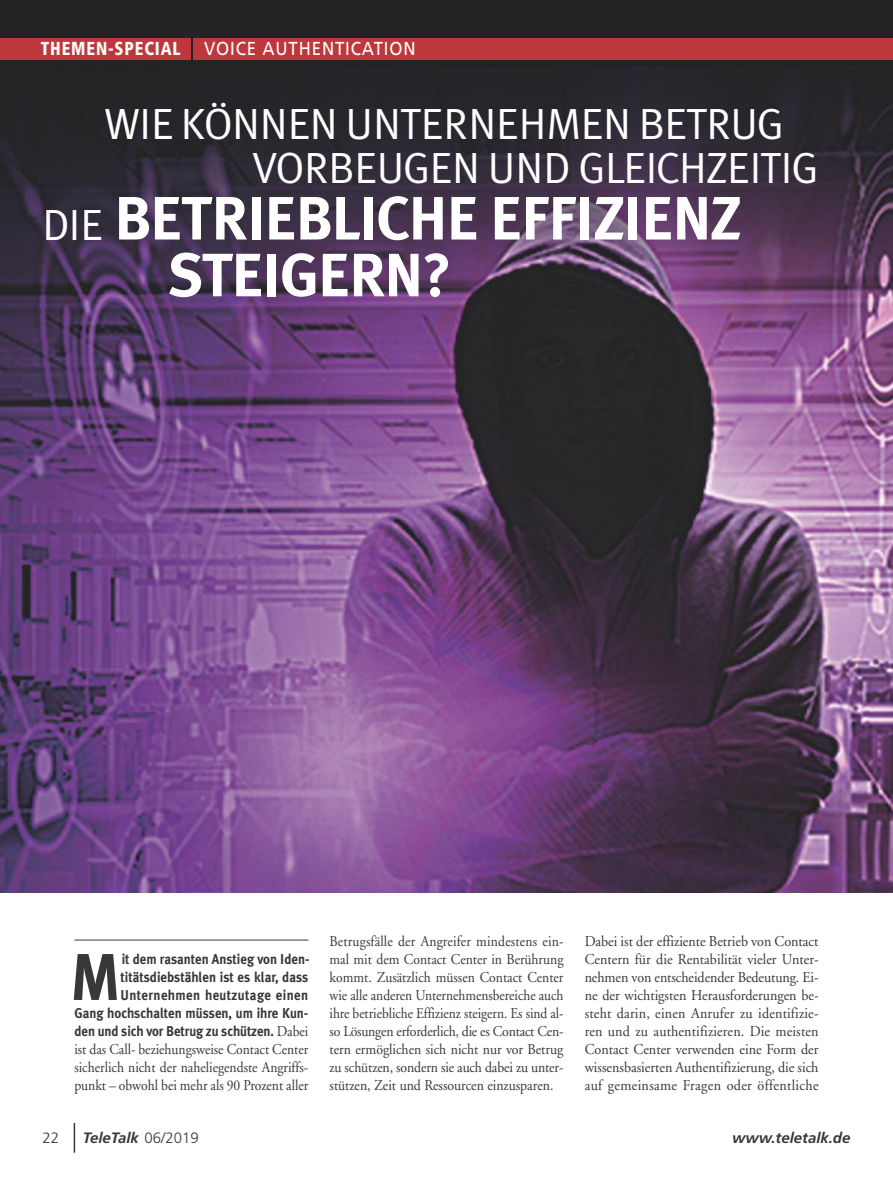
<style>
.page{position:relative;width:893px;height:1191px;background:#fff}
.page>*{position:absolute;margin:0;border:0;box-sizing:border-box;transform-origin:0 0}
.t1{font:700 66px "Meta Plus";color:#393839;scale:.91 1}
.t2{font:700 61.05px/56.7px "Meta Plus";letter-spacing:-.025em;color:#fff}
.t3{font:43.65px/43.7px "Meta Plus Normal";letter-spacing:-.01em;color:#fff}
.t4{font:18.75px "Frutiger";letter-spacing:.05em;color:#fff;scale:.9 1}
.t5{font:900 condensed 18.75px "Frutiger";letter-spacing:.05em;color:#fff;scale:.9 1}
.t6{font:15px/18px "Adobe Garamond";color:#393839;text-align:justify;scale:.91 1}
.t7{font:15px/18px "Adobe Garamond";color:#393839;text-align:justify;scale:.94 1}
.t8{font:italic 700 15px "Frutiger";color:#393839}
.t9{font:300 15px "Frutiger";color:#393839}
.t10{font:700 14.25px/18px "Meta Plus";color:#393839;text-align:right;scale:.91 1}
.s1{font-family:"Meta Plus Normal";font-weight:400;font-size:43.65px}
.s2{font-family:"Adobe Garamond";font-weight:400;font-size:15px}
.s3{font-weight:300;font-style:normal}
</style>
<div class="page">
<img style="left:0;top:0;width:893px;height:892px">
<svg style="left:74px;top:1123px;width:1px;height:29px"></svg>
<div style="left:193px;top:38px;width:700px;height:22px;background:#bd383c"></div>
<div style="left:0;top:38px;width:190px;height:22px;background:#bd383c"></div>
<hr style="left:74px;top:939px;width:234px;height:1px;background:#393839">
<p class="t5" style="left:41px;top:41px;width:157px">THEMEN-SPECIAL</p>
<p class="t4" style="left:204px;top:41px;width:236px">VOICE AUTHENTICATION</p>
<h3 class="t3" style="left:253px;top:102px;width:568px;text-indent:-148px">WIE KÖNNEN UNTERNEHMEN BETRUG<br>VORBEUGEN UND GLEICHZEITIG</h3>
<h2 class="t2" style="left:168px;top:190px;width:575px;text-indent:-125px"><span class="s1">DIE</span> BETRIEBLICHE EFFIZIENZ<br>STEIGERN?</h2>
<p class="t10" style="left:74px;top:950px;width:260px">it dem rasanten Anstieg von Iden&shy;titätsdiebstählen ist es klar, dass Unternehmen heutzutage einen<br>Gang hochschalten müssen, um ihre Kun&shy;den und sich vor Betrug zu schützen. <span class="s2">Dabei</span></p>
<p class="t6" style="left:74px;top:1041px;width:258px">ist das Call- beziehungsweise Contact Center sicherlich nicht der naheliegendste Angriffs&shy;punkt – obwohl bei mehr als 90 Prozent aller</p>
<h1 class="t1" style="left:70px;top:938px;width:57px">M</h1>
<p class="t6" style="left:330px;top:933px;width:259px">Betrugsfälle der Angreifer mindestens ein&shy;mal mit dem Contact Center in Berührung kommt. Zusätzlich müssen Contact Center wie alle anderen Unternehmensbereiche auch ihre betriebliche Effizienz steigern. Es sind al&shy;so Lösungen erforderlich, die es Contact Cen&shy;tern ermöglichen sich nicht nur vor Betrug zu schützen, sondern sie auch dabei zu unter&shy;stützen, Zeit und Ressourcen einzusparen.</p>
<p class="t7" style="left:585px;top:933px;width:250px">Dabei ist der effiziente Betrieb von Contact Centern für die Rentabilität vieler Unter&shy;nehmen von entscheidender Bedeutung. Ei&shy;ne der wichtigsten Herausforderungen be&shy;steht darin, einen Anrufer zu identifizie&shy;ren und zu authentifizieren. Die meisten Contact Center verwenden eine Form der wissensbasierten Authentifizierung, die sich auf gemeinsame Fragen oder öffentliche</p>
<p class="t9" style="left:43px;top:1131px;width:18px">22</p>
<p class="t8" style="left:83px;top:1131px;width:117px">TeleTalk <span class="s3">06/2019</span></p>
<p class="t8" style="left:732px;top:1131px;width:120px">www.teletalk.de</p>
</div>
